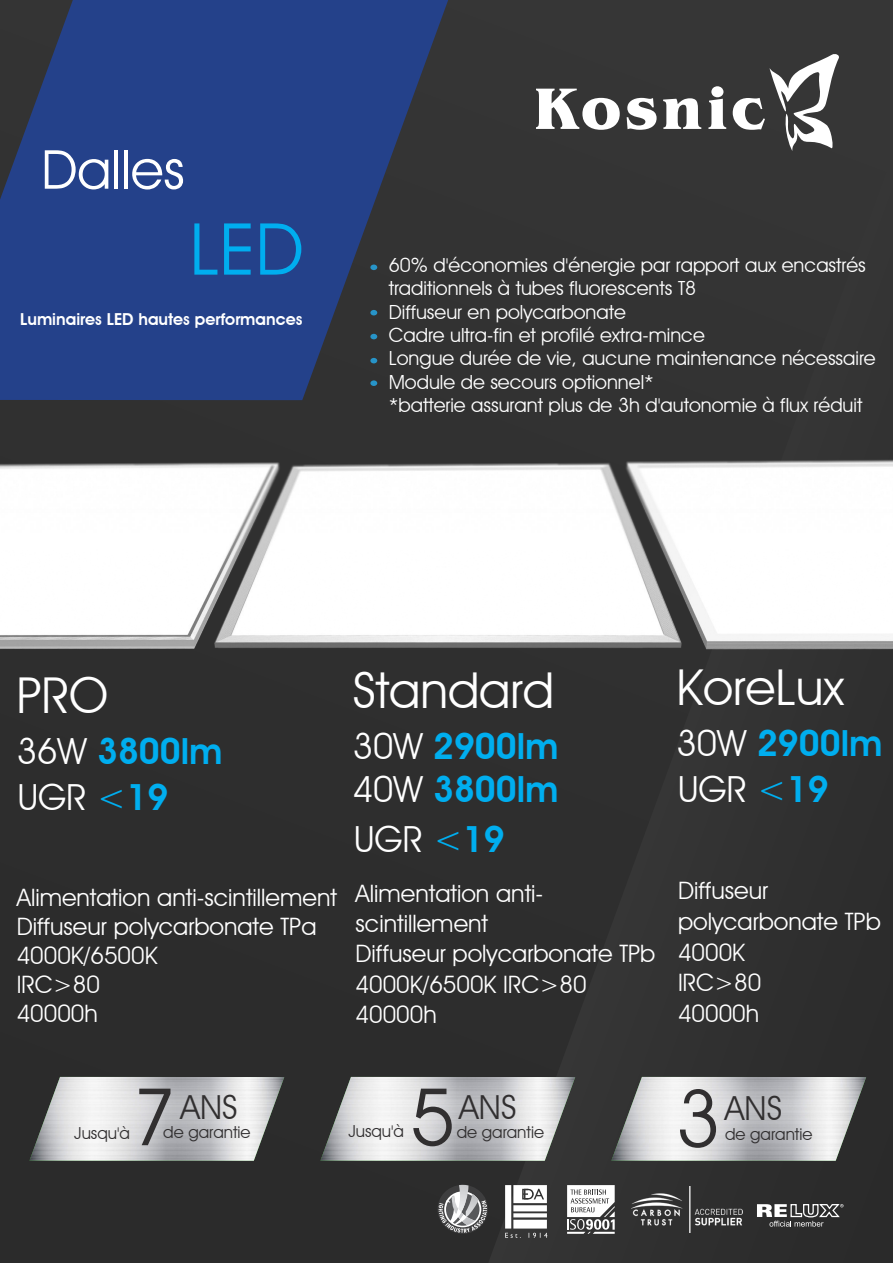
<style>
.page{position:relative;width:893px;height:1263px;background:#2f2f2f}
.page>*{position:absolute;margin:0;border:0;box-sizing:border-box;transform-origin:0 0}
.t1{font:79.5px "Avant Garde IT Cby BT";color:#312f30}
.t2{font:72px "Avant Garde IT Cby BT";color:#00aeef}
.t3{font:54px "Avant Garde IT Cby BT";color:#fff}
.t4{font:49.5px "Avant Garde IT Cby BT";color:#fff}
.t5{font:600 36px/45.8px "Avant Garde IT Cby BT";color:#00aeef}
.t6{font:36px "Avant Garde IT Cby BT";color:#fff}
.t7{font:33.15px "Avant Garde IT Cby BT";color:#312f30}
.t8{font:24px/28.8px "Avant Garde IT Cby BT";color:#fff}
.t9{font:19.5px/23.4px "Avant Garde IT Cby BT";color:#fff}
.t10{font:16.65px "Avant Garde IT Cby BT";color:#312f30}
.t11{font:600 16.5px "Avant Garde IT Cby BT";color:#fff}
.s1{font-weight:400;color:#fff}
.s2{font-weight:400}
.s3{color:#00aeef}
.s4{font-weight:600;color:#00aeef}
</style>
<div class="page">
<svg style="left:0;top:0;width:448px;height:400px;fill:#24418a"></svg>
<svg style="left:536px;top:54px;width:303px;height:97px"></svg>
<img style="left:0;top:459px;width:893px;height:191px">
<img style="left:29px;top:1077px;width:255px;height:84px">
<img style="left:320px;top:1077px;width:255px;height:84px">
<img style="left:611px;top:1077px;width:255px;height:84px">
<svg style="left:370px;top:265px;width:7px;height:5px"></svg>
<svg style="left:370px;top:310px;width:7px;height:5px"></svg>
<svg style="left:370px;top:334px;width:7px;height:5px"></svg>
<svg style="left:370px;top:358px;width:7px;height:5px"></svg>
<div style="left:370px;top:380px;width:7px;height:6px;background:#2794c8;border-radius:50%"></div>
<img style="left:632px;top:1186px;width:111px;height:46px">
<svg style="left:438px;top:1184px;width:50px;height:50px"></svg>
<svg style="left:567px;top:1185px;width:48px;height:49px"></svg>
<svg style="left:757px;top:1204px;width:86px;height:22px"></svg>
<div style="left:513px;top:1185px;width:34px;height:18px;background:#fff"></div>
<div style="left:505px;top:1185px;width:6px;height:43px;background:#fff"></div>
<svg style="left:513px;top:1205px;width:34px;height:6px"></svg>
<svg style="left:513px;top:1213px;width:34px;height:4px"></svg>
<svg style="left:505px;top:1220px;width:42px;height:18px"></svg>
<svg style="left:522px;top:1189px;width:22px;height:10px"></svg>
<p class="t3" style="left:41px;top:137px;width:145px">Dalles</p>
<p class="t2" style="left:190px;top:205px;width:115px">LED</p>
<p class="t11" style="left:20px;top:309px;width:284px">Luminaires LED hautes performances</p>
<p class="t9" style="left:389px;top:253px;width:488px">60% d'économies d'énergie par rapport aux encastrés traditionnels à tubes fluorescents T8<br>Diffuseur en polycarbonate<br>Cadre ultra-fin et profilé extra-mince<br>Longue durée de vie, aucune maintenance nécessaire Module de secours optionnel*<br>*batterie assurant plus de 3h d'autonomie à flux réduit</p>
<p class="t4" style="left:17px;top:665px;width:93px">PRO</p>
<p class="t5" style="left:17px;top:728px;width:207px"><span class="s1">36W</span> 3800lm<br><span class="s1">UGR</span> <span class="s2">&lt;</span>19</p>
<p class="t8" style="left:17px;top:883px;width:322px">Alimentation anti-scintillement<br>Diffuseur polycarbonate TPa<br>4000K/6500K<br>IRC&gt;80<br>40000h</p>
<p class="t4" style="left:353px;top:660px;width:203px">Standard</p>
<p class="t5" style="left:353px;top:725px;width:207px;line-height:43.2px"><span class="s1">30W</span> 2900lm<br><span class="s1">40W</span> 3800lm</p>
<p class="t6" style="left:354px;top:817px;width:152px">UGR <span class="s3">&lt;</span><span class="s4">19</span></p>
<p class="t8" style="left:356px;top:878px;width:301px;line-height:30.2px">Alimentation anti&shy;scintillement<br>Diffuseur polycarbonate TPb<br>4000K/6500K IRC&gt;80<br>40000h</p>
<p class="t4" style="left:677px;top:657px;width:169px">KoreLux</p>
<p class="t5" style="left:677px;top:720px;width:207px"><span class="s1">30W</span> 2900lm<br><span class="s1">UGR</span> <span class="s2">&lt;</span>19</p>
<p class="t8" style="left:678px;top:875px;width:204px;line-height:30.6px">Diffuseur polycarbonate TPb<br>4000K<br>IRC&gt;80<br>40000h</p>
<p class="t1" style="left:131px;top:1069px;width:46px">7</p>
<p class="t7" style="left:180px;top:1087px;width:59px">ANS</p>
<p class="t1" style="left:410px;top:1069px;width:46px">5</p>
<p class="t7" style="left:459px;top:1087px;width:59px">ANS</p>
<p class="t1" style="left:676px;top:1070px;width:46px">3</p>
<p class="t7" style="left:725px;top:1088px;width:59px">ANS</p>
<p class="t10" style="left:74px;top:1122px;width:57px">Jusqu'à</p>
<p class="t10" style="left:348px;top:1121px;width:57px">Jusqu'à</p>
<p class="t10" style="left:457px;top:1121px;width:89px">de garantie</p>
<p class="t10" style="left:725px;top:1124px;width:89px">de garantie</p>
<p class="t10" style="left:163px;top:1122px;width:89px">de garantie</p>
</div>
